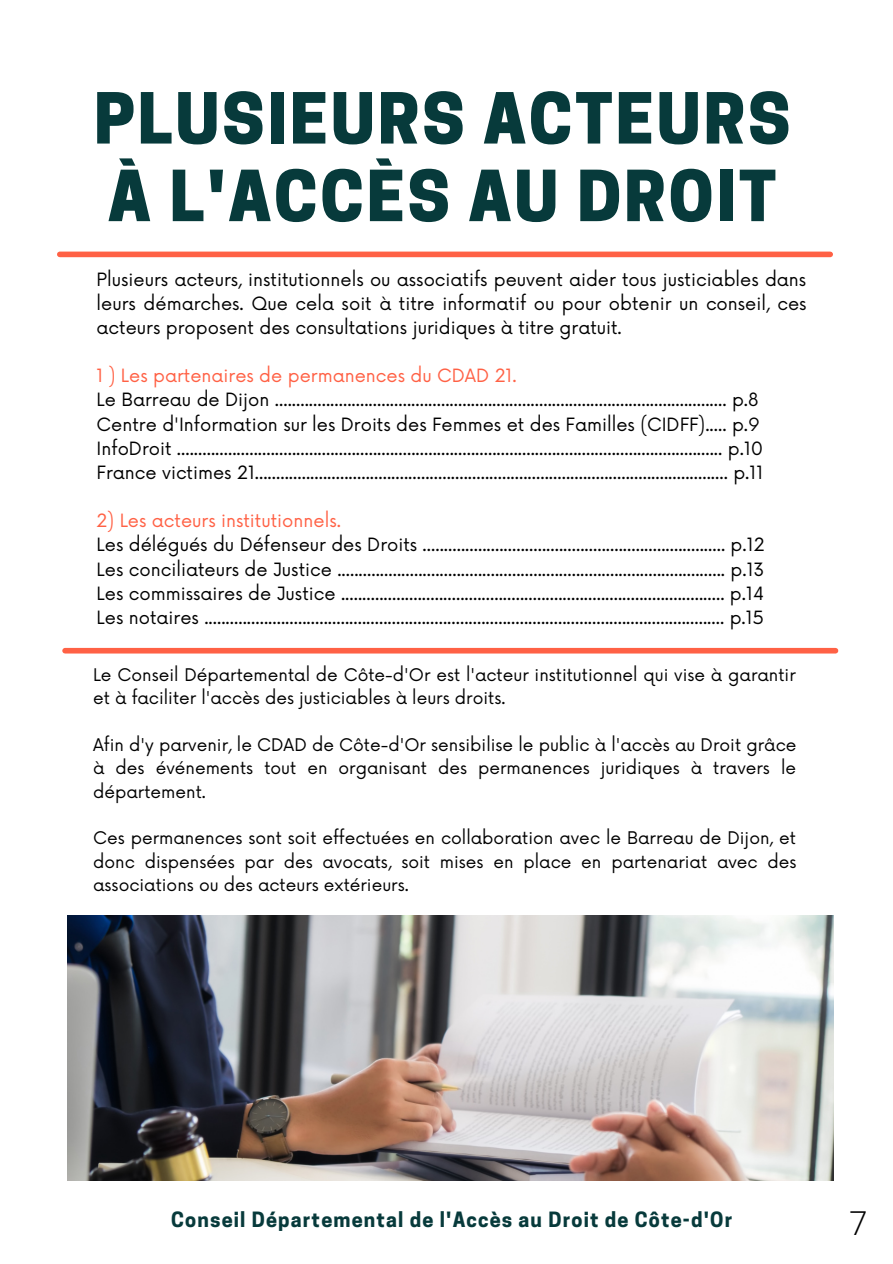
<style>
.page{position:relative;width:893px;height:1264px;background:#fff}
.page>*{position:absolute;margin:0;border:0;box-sizing:border-box;transform-origin:0 0}
.t1{font:800 66px/77.6px "Cooper Hewitt";letter-spacing:.04em;color:#073a3b}
.t2{font:300 33px "Open Sans";color:#000}
.t3{font:700 19.8px "Cooper Hewitt";letter-spacing:.06em;color:#073a3b}
.t4{font:17.85px/24.2px "Now";color:#000;text-align:justify}
.t5{font:17.85px "Now";color:#ff6145}
.t6{font:16.95px/23.4px "Now";color:#000;text-align:justify}
</style>
<div class="page">
<div style="left:60px;top:251px;width:770px;height:6px;background:#ff6145"></div>
<div style="left:65px;top:648px;width:770px;height:5px;background:#ff6145"></div>
<img style="left:67px;top:915px;width:766px;height:265px">
<p class="t1" style="left:94px;top:88px;width:698px">PLUSIEURS ACTEURS<br>À L'ACCÈS AU DROIT</p>
<p class="t4" style="left:97px;top:268px;width:711px">Plusieurs acteurs, institutionnels ou associatifs peuvent aider tous justiciables dans leurs démarches. Que cela soit à titre informatif ou pour obtenir un conseil, ces acteurs proposent des consultations juridiques à titre gratuit.</p>
<p class="t5" style="left:97px;top:366px;width:421px">1 ) Les partenaires de permanences du CDAD 21.</p>
<p class="t4" style="left:97px;top:389px;width:663px">Le Barreau de Dijon .......................................................................................................... p.8</p>
<p class="t4" style="left:97px;top:413px;width:665px">Centre d'Information sur les Droits des Femmes et des Familles (CIDFF)..... p.9</p>
<p class="t4" style="left:97px;top:437px;width:668px">InfoDroit ................................................................................................................................ p.10</p>
<p class="t4" style="left:97px;top:461px;width:668px">France victimes 21............................................................................................................... p.11</p>
<p class="t5" style="left:97px;top:511px;width:246px">2) Les acteurs institutionnels.</p>
<p class="t4" style="left:97px;top:533px;width:669px">Les délégués du Défenseur des Droits ....................................................................... p.12</p>
<p class="t4" style="left:97px;top:558px;width:669px">Les conciliateurs de Justice ........................................................................................... p.13</p>
<p class="t4" style="left:97px;top:582px;width:669px">Les commissaires de Justice .......................................................................................... p.14</p>
<p class="t4" style="left:97px;top:606px;width:668px">Les notaires .......................................................................................................................... p.15</p>
<p class="t6" style="left:93px;top:663px;width:704px">Le Conseil Départemental de Côte-d'Or est l'acteur institutionnel qui vise à garantir et à faciliter l'accès des justiciables à leurs droits.</p>
<p class="t6" style="left:93px;top:734px;width:704px">Afin d'y parvenir, le CDAD de Côte-d'Or sensibilise le public à l'accès au Droit grâce à des événements tout en organisant des permanences juridiques à travers le département.</p>
<p class="t6" style="left:93px;top:827px;width:705px">Ces permanences sont soit effectuées en collaboration avec le Barreau de Dijon, et donc dispensées par des avocats, soit mises en place en partenariat avec des associations ou des acteurs extérieurs.</p>
<p class="t3" style="left:171px;top:1212px;width:562px">Conseil Départemental de l'Accès au Droit de Côte-d'Or</p>
<p class="t2" style="left:848px;top:1200px;width:20px">7</p>
</div>
